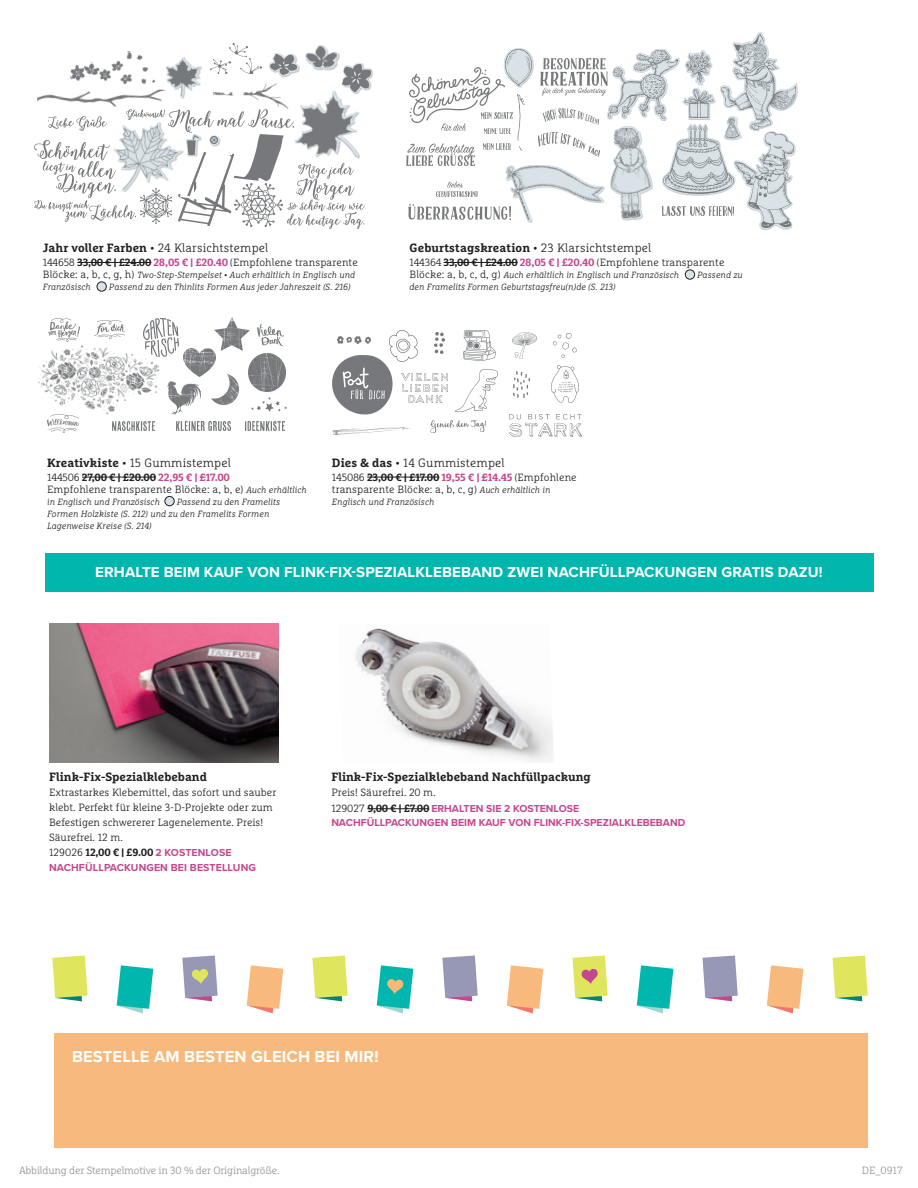
<style>
.page{position:relative;width:918px;height:1188px;background:#fff}
.page>*{position:absolute;margin:0;border:0;box-sizing:border-box;transform-origin:0 0}
.t1{font:700 16.5px "Proxima Nova";letter-spacing:.01em;color:#fff}
.t2{font:700 15px "Proxima Nova";letter-spacing:.01em;color:#fff}
.t3{font:700 12px "Marselis Slab Pro";color:#231f20}
.t4{font:300 12px "Marselis Slab Pro";letter-spacing:.01em;color:#231f20}
.t5{font:300 10.5px/15px "Marselis Slab Pro";color:#231f20}
.t6{font:700 10.5px/13.5px "Proxima Nova";color:#c4488e}
.t7{font:300 10.5px "Marselis Slab Pro";letter-spacing:-.02em;color:#939598}
.t8{font:italic 300 9px/12px "Marselis Slab Pro";letter-spacing:.01em;color:#231f20}
.s1{font-weight:700}
.s2{font-weight:700;color:#c4488e}
.s3{font-style:normal;font-size:10.5px}
.s4{font-weight:300}
.s5{font-style:italic;font-size:9px}
.s6{font-family:"Proxima Nova";font-weight:700;color:#c4488e}
.s7{font-family:"Marselis Slab Pro";font-weight:300;color:#231f20}
.s8{font-family:"Marselis Slab Pro";color:#231f20}
</style>
<div class="page">
<img style="left:514px;top:371px;width:16px;height:26px">
<img style="left:389px;top:331px;width:29px;height:30px">
<img style="left:551px;top:365px;width:27px;height:37px">
<img style="left:455px;top:370px;width:43px;height:41px">
<img style="left:512px;top:333px;width:24px;height:25px">
<img style="left:553px;top:333px;width:23px;height:25px">
<img style="left:333px;top:427px;width:77px;height:8px">
<img style="left:434px;top:333px;width:11px;height:20px">
<img style="left:337px;top:336px;width:33px;height:7px">
<img style="left:464px;top:330px;width:32px;height:31px">
<img style="left:510px;top:414px;width:71px;height:22px">
<img style="left:402px;top:374px;width:45px;height:29px">
<img style="left:430px;top:421px;width:56px;height:12px">
<img style="left:332px;top:356px;width:62px;height:58px">
<img style="left:251px;top:398px;width:35px;height:13px">
<img style="left:249px;top:354px;width:37px;height:37px">
<img style="left:215px;top:318px;width:35px;height:33px">
<img style="left:168px;top:381px;width:33px;height:34px">
<img style="left:211px;top:374px;width:28px;height:30px">
<img style="left:183px;top:349px;width:33px;height:28px">
<img style="left:38px;top:341px;width:122px;height:74px">
<img style="left:112px;top:421px;width:43px;height:10px">
<img style="left:144px;top:319px;width:35px;height:37px">
<img style="left:47px;top:414px;width:32px;height:18px">
<img style="left:95px;top:320px;width:29px;height:19px">
<img style="left:258px;top:324px;width:26px;height:22px">
<img style="left:49px;top:319px;width:31px;height:22px">
<img style="left:177px;top:421px;width:54px;height:10px">
<img style="left:246px;top:421px;width:39px;height:10px">
<hr style="left:367px;top:477px;width:72px;height:1px;background:#231f20">
<hr style="left:82px;top:477px;width:74px;height:1px;background:#231f20">
<div style="left:165px;top:496px;width:9px;height:10px;background:#d8e2e7;border-radius:50%"></div>
<div style="left:165px;top:496px;width:10px;height:10px;border:1px solid #231f20;border-radius:50%"></div>
<img style="left:410px;top:68px;width:93px;height:54px">
<img style="left:406px;top:144px;width:69px;height:21px">
<img style="left:49px;top:624px;width:230px;height:139px">
<img style="left:355px;top:628px;width:198px;height:134px">
<hr style="left:367px;top:808px;width:62px;height:1px;background:#231f20">
<svg style="left:503px;top:33px;width:294px;height:196px"></svg>
<img style="left:735px;top:133px;width:58px;height:94px">
<hr style="left:77px;top:262px;width:74px;height:1px;background:#231f20">
<div style="left:97px;top:282px;width:9px;height:9px;background:#d8e2e7;border-radius:50%"></div>
<div style="left:97px;top:282px;width:10px;height:9px;border:1px solid #231f20;border-radius:50%"></div>
<img style="left:37px;top:89px;width:128px;height:23px">
<img style="left:179px;top:153px;width:55px;height:72px">
<img style="left:234px;top:135px;width:44px;height:45px">
<img style="left:67px;top:51px;width:88px;height:53px">
<img style="left:213px;top:83px;width:56px;height:18px">
<img style="left:229px;top:43px;width:18px;height:14px">
<img style="left:141px;top:193px;width:31px;height:31px">
<img style="left:241px;top:58px;width:20px;height:16px">
<div style="left:186px;top:134px;width:16px;height:23px;background:#231f20;opacity:.25"></div>
<div style="left:114px;top:122px;width:69px;height:71px;background:#231f20;opacity:.25"></div>
<svg style="left:115px;top:132px;width:85px;height:59px"></svg>
<img style="left:114px;top:122px;width:67px;height:67px">
<img style="left:211px;top:60px;width:20px;height:13px">
<img style="left:162px;top:57px;width:40px;height:41px">
<div style="left:209px;top:135px;width:12px;height:12px;background:#231f20;opacity:.25"></div>
<svg style="left:209px;top:135px;width:10px;height:10px"></svg>
<svg style="left:211px;top:137px;width:7px;height:7px"></svg>
<img style="left:235px;top:183px;width:47px;height:44px">
<div style="left:341px;top:63px;width:32px;height:32px;background:#231f20;opacity:.25"></div>
<svg style="left:269px;top:52px;width:103px;height:106px"></svg>
<img style="left:306px;top:45px;width:31px;height:23px">
<div style="left:45px;top:553px;width:829px;height:39px;background:#00b6ad"></div>
<div style="left:54px;top:1034px;width:814px;height:114px;background:#f7b97c"></div>
<hr style="left:444px;top:262px;width:74px;height:1px;background:#231f20">
<div style="left:685px;top:270px;width:10px;height:9px;background:#d8e2e7;border-radius:50%"></div>
<div style="left:685px;top:270px;width:10px;height:9px;border:1px solid #231f20;border-radius:50%"></div>
<svg style="left:312px;top:955px;width:36px;height:46px;background:#dbe579"></svg>
<svg style="left:247px;top:965px;width:36px;height:48px"></svg>
<svg style="left:702px;top:955px;width:36px;height:46px;background:#aaa5bf"></svg>
<svg style="left:637px;top:965px;width:36px;height:48px"></svg>
<svg style="left:507px;top:965px;width:36px;height:48px"></svg>
<svg style="left:442px;top:955px;width:36px;height:46px;background:#aaa5bf"></svg>
<svg style="left:377px;top:965px;width:36px;height:48px"></svg>
<svg style="left:572px;top:955px;width:36px;height:46px;background:#d9d67d"></svg>
<svg style="left:182px;top:955px;width:36px;height:46px;background:#b0acb7"></svg>
<svg style="left:117px;top:965px;width:36px;height:48px"></svg>
<svg style="left:52px;top:955px;width:36px;height:46px;background:#dbe579"></svg>
<svg style="left:833px;top:955px;width:35px;height:46px;background:#dae475"></svg>
<svg style="left:767px;top:965px;width:36px;height:48px"></svg>
<img style="left:35px;top:140px;width:80px;height:58px">
<img style="left:126px;top:110px;width:38px;height:9px">
<img style="left:34px;top:201px;width:102px;height:21px">
<img style="left:169px;top:109px;width:124px;height:23px">
<img style="left:287px;top:163px;width:78px;height:66px">
<img style="left:48px;top:117px;width:58px;height:14px">
<img style="left:540px;top:58px;width:67px;height:37px">
<img style="left:484px;top:128px;width:26px;height:6px">
<img style="left:436px;top:181px;width:42px;height:15px">
<img style="left:482px;top:112px;width:31px;height:6px">
<img style="left:662px;top:207px;width:71px;height:9px">
<img style="left:409px;top:204px;width:101px;height:15px">
<img style="left:544px;top:108px;width:54px;height:16px">
<img style="left:538px;top:132px;width:62px;height:25px">
<img style="left:442px;top:124px;width:23px;height:6px">
<img style="left:484px;top:144px;width:27px;height:5px">
<p class="t4" style="left:43px;top:241px;width:227px"><span class="s1">Jahr voller Farben</span> • 24 Klarsichtstempel</p>
<p class="t5" style="left:43px;top:255px;width:316px">144658 <span class="s1">33,00 € | £24.00</span> <span class="s2">28,05 € | £20.40</span> (Empfohlene transparente</p>
<p class="t8" style="left:43px;top:269px;width:314px"><span class="s3">Blöcke: a, b, c, g, h)</span> Two-Step-Stempelset • Auch erhältlich in Englisch und<br>Französisch</p>
<p class="t8" style="left:109px;top:281px;width:243px">Passend zu den Thinlits Formen Aus jeder Jahreszeit (S. 216)</p>
<p class="t3" style="left:410px;top:241px;width:243px">Geburtstagskreation <span class="s4">• 23 Klarsichtstempel</span></p>
<p class="t5" style="left:410px;top:255px;width:316px">144364 <span class="s1">33,00 € | £24.00</span> <span class="s2">28,05 € | £20.40</span> (Empfohlene transparente</p>
<p class="t8" style="left:410px;top:269px;width:271px"><span class="s3">Blöcke: a, b, c, d, g)</span> Auch erhältlich in Englisch und Französisch</p>
<p class="t8" style="left:697px;top:269px;width:47px">Passend zu</p>
<p class="t8" style="left:410px;top:281px;width:208px">den Framelits Formen Geburtstagsfreu(n)de (S. 213)</p>
<p class="t4" style="left:47px;top:456px;width:185px"><span class="s1">Kreativkiste</span> • 15 Gummistempel</p>
<p class="t5" style="left:47px;top:471px;width:261px;line-height:12px">144506 <span class="s1">27,00 € | £20.00</span> <span class="s2">22,95 € | £17.00<br></span>Empfohlene transparente Blöcke: a, b, e) <span class="s5">Auch erhältlich</span></p>
<p class="t8" style="left:47px;top:495px;width:114px">in Englisch und Französisch</p>
<p class="t8" style="left:47px;top:495px;width:234px;text-indent:130px">Passend zu den Framelits<br>Formen Holzkiste (S. 212) und zu den Framelits Formen<br>Lagenweise Kreise (S. 214)</p>
<p class="t4" style="left:332px;top:456px;width:174px"><span class="s1">Dies &amp; das</span> • 14 Gummistempel</p>
<p class="t5" style="left:332px;top:471px;width:246px;line-height:12px">145086 <span class="s1">23,00 € | £17.00</span> <span class="s2">19,55 € | £14.45</span> (Empfohlene transparente Blöcke: a, b, c, g) <span class="s5">Auch erhältlich in</span></p>
<p class="t8" style="left:332px;top:495px;width:104px">Englisch und Französisch</p>
<p class="t2" style="left:95px;top:560px;width:729px">ERHALTE BEIM KAUF VON FLINK-FIX-SPEZIALKLEBEBAND ZWEI NACHFÜLLPACKUNGEN GRATIS DAZU!</p>
<p class="t3" style="left:49px;top:769px;width:159px">Flink-Fix-Spezialklebeband</p>
<p class="t5" style="left:49px;top:785px;width:229px">Extrastarkes Klebemittel, das sofort und sauber klebt. Perfekt für kleine 3-D-Projekte oder zum Befestigen schwererer Lagenelemente. Preis!<br>Säurefrei. 12 m.<br>129026 <span class="s1">12,00 € | £9.00</span> <span class="s6">2 KOSTENLOSE NACHFÜLLPACKUNGEN BEI BESTELLUNG</span></p>
<p class="t3" style="left:331px;top:769px;width:261px">Flink-Fix-Spezialklebeband Nachfüllpackung</p>
<p class="t5" style="left:331px;top:785px;width:106px">Preis! Säurefrei. 20 m.</p>
<p class="t6" style="left:331px;top:802px;width:355px"><span class="s7">129027</span> <span class="s8">9,00 € | £7.00</span> ERHALTEN SIE 2 KOSTENLOSE<br>NACHFÜLLPACKUNGEN BEIM KAUF VON FLINK-FIX-SPEZIALKLEBEBAND</p>
<p class="t1" style="left:72px;top:1044px;width:308px">BESTELLE AM BESTEN GLEICH BEI MIR!</p>
<p class="t7" style="left:19px;top:1164px;width:262px">Abbildung der Stempelmotive in 30 % der Originalgröße.</p>
<p class="t7" style="left:862px;top:1164px;width:42px">DE_0917</p>
</div>
